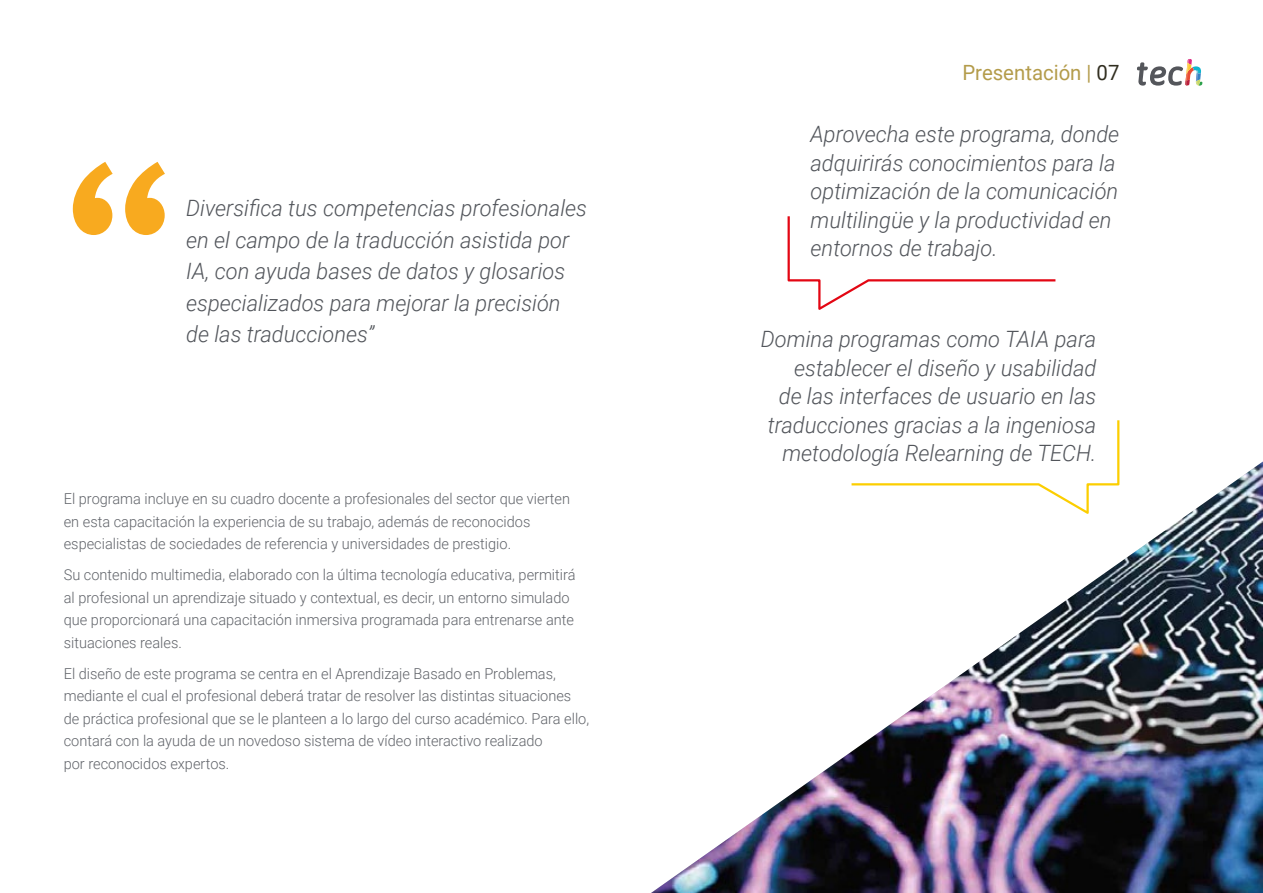
<style>
.page{position:relative;width:1263px;height:893px;background:#fff}
.page>*{position:absolute;margin:0;border:0;box-sizing:border-box;transform-origin:0 0}
.t1{font:italic 300 22.5px/28.5px "Roboto";color:#52555b}
.t2{font:21px "Roboto";color:#b49c4b}
.t3{font:300 15px/22.5px "Roboto";color:#61646a}
.s1{color:#312e20}
</style>
<div class="page">
<img style="left:651px;top:461px;width:612px;height:432px">
<svg style="left:849px;top:420px;width:271px;height:97px"></svg>
<svg style="left:787px;top:216px;width:269px;height:94px"></svg>
<svg style="left:73px;top:162px;width:92px;height:73px"></svg>
<svg style="left:1137px;top:59px;width:65px;height:27px"></svg>
<h1 class="t1" style="left:186px;top:192px;width:402px;line-height:31.5px">Diversifica tus competencias profesionales en el campo de la traducción asistida por IA, con ayuda bases de datos y glosarios especializados para mejorar la precisión de las traducciones”</h1>
<p class="t3" style="left:64px;top:487px;width:508px">El programa incluye en su cuadro docente a profesionales del sector que vierten en esta capacitación la experiencia de su trabajo, además de reconocidos especialistas de sociedades de referencia y universidades de prestigio.</p>
<p class="t3" style="left:64px;top:563px;width:513px">Su contenido multimedia, elaborado con la última tecnología educativa, permitirá al profesional un aprendizaje situado y contextual, es decir, un entorno simulado que proporcionará una capacitación inmersiva programada para entrenarse ante situaciones reales.</p>
<p class="t3" style="left:64px;top:662px;width:527px">El diseño de este programa se centra en el Aprendizaje Basado en Problemas, mediante el cual el profesional deberá tratar de resolver las distintas situaciones de práctica profesional que se le planteen a lo largo del curso académico. Para ello, contará con la ayuda de un novedoso sistema de vídeo interactivo realizado<br>por reconocidos expertos.</p>
<h2 class="t2" style="left:962px;top:57px;width:159px">Presentación | <span class="s1">07</span></h2>
<h1 class="t1" style="left:810px;top:119px;width:310px">Aprovecha este programa, donde adquirirás conocimientos para la optimización de la comunicación multilingüe y la productividad en entornos de trabajo.</h1>
<h1 class="t1" style="left:761px;top:324px;width:337px;text-align:right">Domina programas como TAIA para establecer el diseño y usabilidad<br>de las interfaces de usuario en las traducciones gracias a la ingeniosa metodología Relearning de TECH.</h1>
</div>
